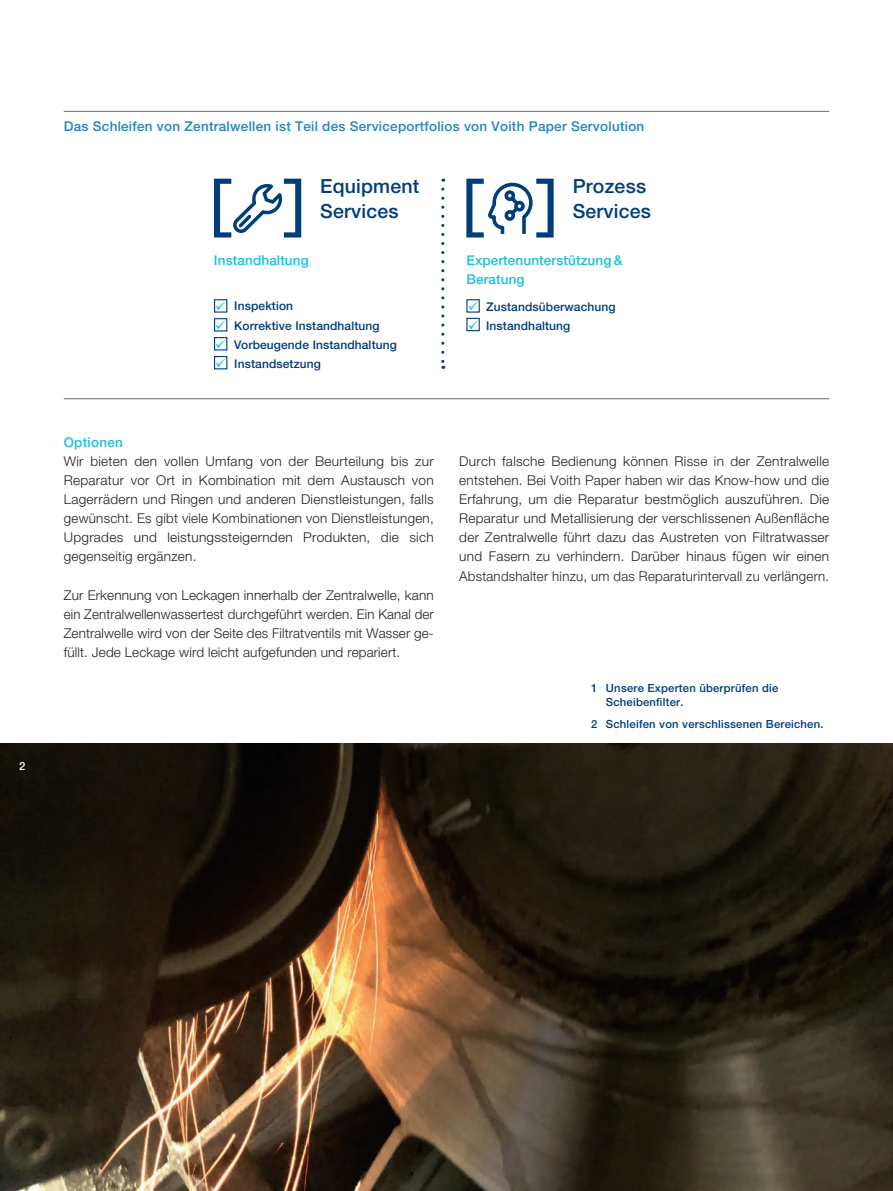
<style>
.page{position:relative;width:893px;height:1191px;background:#fff}
.page>*{position:absolute;margin:0;border:0;box-sizing:border-box;transform-origin:0 0}
.t1{font:500 19.5px/25.5px "Helvetica Neue LT Pro";letter-spacing:.01em;color:#013c7b}
.t2{font:300 13.5px/19.2px "Helvetica Neue LT Pro";letter-spacing:.02em;color:#231f20;text-align:justify}
.t3{font:500 13.5px "Helvetica Neue LT Pro";letter-spacing:.02em;color:#2783c5}
.t4{font:500 13.5px/19.2px "Helvetica Neue LT Pro";letter-spacing:.01em;color:#1cbfdf}
.t5{font:500 12px/19.2px "Helvetica Neue LT Pro";letter-spacing:.01em;color:#013c7b}
.t6{font:500 11.25px/14.4px "Helvetica Neue LT Pro";letter-spacing:.02em;color:#013c7b}
.t7{font:500 11.25px "Helvetica Neue LT Pro";color:#fff}
</style>
<div class="page">
<hr style="left:64px;top:111px;width:765px;height:1px;background:#6c6d70">
<svg style="left:441px;top:189px;width:3px;height:180px"></svg>
<div style="left:466px;top:299px;width:14px;height:14px;border:1px solid #013c7b"></div>
<div style="left:466px;top:318px;width:14px;height:13px;border:1px solid #013c7b"></div>
<div style="left:214px;top:299px;width:13px;height:14px;border:1px solid #013c7b"></div>
<div style="left:214px;top:337px;width:13px;height:13px;border:1px solid #013c7b"></div>
<div style="left:214px;top:318px;width:13px;height:13px;border:1px solid #013c7b"></div>
<div style="left:214px;top:356px;width:13px;height:13px;border:1px solid #013c7b"></div>
<svg style="left:214px;top:179px;width:87px;height:58px"></svg>
<svg style="left:466px;top:179px;width:88px;height:58px"></svg>
<hr style="left:64px;top:398px;width:765px;height:1px;background:#6c6d70">
<img style="left:0;top:743px;width:893px;height:448px">
<svg style="left:469px;top:311px;width:9px;height:9px"></svg>
<p class="t7" style="left:19px;top:759px;width:8px">2</p>
<p class="t3" style="left:64px;top:118px;width:582px">Das Schleifen von Zentralwellen ist Teil des Serviceportfolios von Voith Paper Servolution</p>
<h1 class="t1" style="left:320px;top:173px;width:101px">Equipment<br>Services</h1>
<h1 class="t1" style="left:573px;top:173px;width:80px">Prozess<br>Services</h1>
<p class="t4" style="left:214px;top:250px;width:96px">Instandhaltung</p>
<p class="t4" style="left:466px;top:250px;width:158px">Expertenunterstützung &amp;<br>Beratung</p>
<p class="t5" style="left:234px;top:296px;width:164px">Inspektion<br>Korrektive Instandhaltung<br>Vorbeugende Instandhaltung<br>Instandsetzung</p>
<p class="t5" style="left:486px;top:297px;width:131px">Zustandsüberwachung<br>Instandhaltung</p>
<p class="t4" style="left:64px;top:432px;width:61px">Optionen</p>
<p class="t2" style="left:64px;top:451px;width:371px">Wir bieten den vollen Umfang von der Beurteilung bis zur Reparatur vor Ort in Kombination mit dem Austausch von Lagerrädern und Ringen und anderen Dienstleistungen, falls gewünscht. Es gibt viele Kombinationen von Dienstleistungen, Upgrades und leistungssteigernden Produkten, die sich gegenseitig ergänzen.</p>
<p class="t2" style="left:64px;top:585px;width:371px">Zur Erkennung von Leckagen innerhalb der Zentralwelle, kann ein Zentralwellenwassertest durchgeführt werden. Ein Kanal der Zentralwelle wird von der Seite des Filtratventils mit Wasser ge&shy;füllt. Jede Leckage wird leicht aufgefunden und repariert.</p>
<p class="t2" style="left:459px;top:451px;width:371px">Durch falsche Bedienung können Risse in der Zentralwelle entstehen. Bei Voith Paper haben wir das Know-how und die Erfahrung, um die Reparatur bestmöglich auszuführen. Die Reparatur und Metallisierung der verschlissenen Außenfläche der Zentralwelle führt dazu das Austreten von Filtratwasser und Fasern zu verhindern. Darüber hinaus fügen wir einen Abstandshalter hinzu, um das Reparaturintervall zu verlängern.</p>
<p class="t6" style="left:606px;top:680px;width:174px;text-indent:-15px">1 Unsere Experten überprüfen die<br>Scheibenfilter.</p>
<p class="t6" style="left:591px;top:716px;width:234px">2 Schleifen von verschlissenen Bereichen.</p>
</div>
